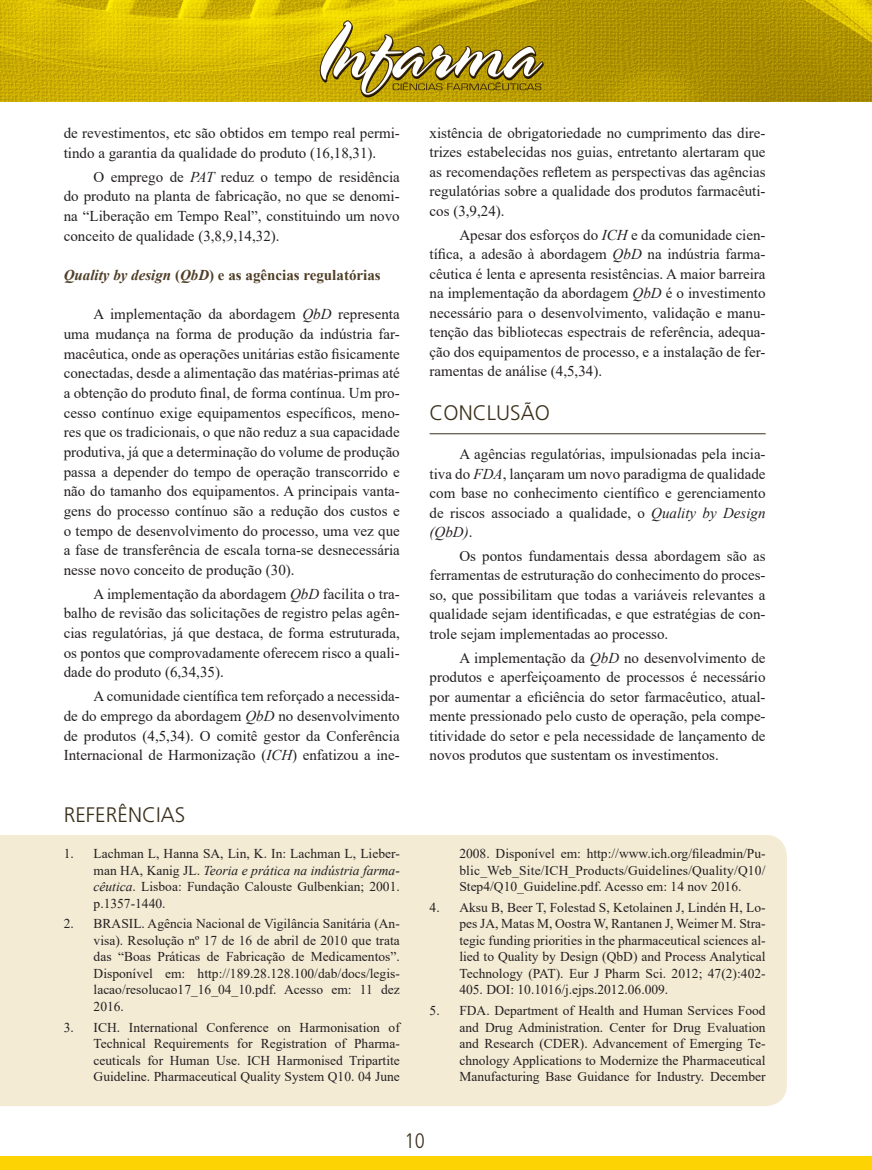
<style>
.page{position:relative;width:872px;height:1170px;background:#fff}
.page>*{position:absolute;margin:0;border:0;box-sizing:border-box;transform-origin:0 0}
.t1{font:300 21px "Frutiger";color:#3a2f1b}
.t2{font:300 condensed 21px "Frutiger";color:#3a2f1b}
.t3{font:15px/19.6px "Times New Roman";color:#231f20;text-align:justify}
.t4{font:700 15px "Times New Roman";color:#503f28}
.t5{font:13.5px/16.5px "Times New Roman";color:#231f20;text-align:justify}
.s1{font-style:italic}
</style>
<div class="page">
<img style="left:0;top:0;width:872px;height:101px">
<div style="left:0;top:1155px;width:872px;height:14px;background:#fed304"></div>
<svg style="left:319px;top:20px;width:225px;height:77px"></svg>
<div style="left:0;top:835px;width:787px;height:271px;background:#f4ebd5"></div>
<hr style="left:429px;top:433px;width:336px;height:1px;background:#3a2f1b">
<p class="t3" style="left:64px;top:123px;width:337px">de revestimentos, etc são obtidos em tempo real permi&shy;tindo a garantia da qualidade do produto (16,18,31).</p>
<p class="t3" style="left:64px;top:166px;width:337px;text-indent:30px">O emprego de <span class="s1">PAT</span> reduz o tempo de residência do produto na planta de fabricação, no que se denomi&shy;na “Liberação em Tempo Real”, constituindo um novo conceito de qualidade (3,8,9,14,32).</p>
<p class="t4" style="left:64px;top:264px;width:318px"><span class="s1">Quality by design</span> (<span class="s1">QbD</span>) e as agências regulatórias</p>
<p class="t3" style="left:64px;top:304px;width:337px;text-indent:30px">A implementação da abordagem <span class="s1">QbD</span> representa uma mudança na forma de produção da indústria far&shy;macêutica, onde as operações unitárias estão fisicamente conectadas, desde a alimentação das matérias-primas até a obtenção do produto final, de forma contínua. Um pro&shy;cesso contínuo exige equipamentos específicos, meno&shy;res que os tradicionais, o que não reduz a sua capacidade produtiva, já que a determinação do volume de produção passa a depender do tempo de operação transcorrido e não do tamanho dos equipamentos. A principais vanta&shy;gens do processo contínuo são a redução dos custos e o tempo de desenvolvimento do processo, uma vez que a fase de transferência de escala torna-se desnecessária nesse novo conceito de produção (30).</p>
<p class="t3" style="left:64px;top:583px;width:337px;text-indent:30px">A implementação da abordagem <span class="s1">QbD</span> facilita o tra&shy;balho de revisão das solicitações de registro pelas agên&shy;cias regulatórias, já que destaca, de forma estruturada, os pontos que comprovadamente oferecem risco a quali&shy;dade do produto (6,34,35).</p>
<p class="t3" style="left:64px;top:686px;width:337px;text-indent:30px">A comunidade científica tem reforçado a necessida&shy;de do emprego da abordagem <span class="s1">QbD</span> no desenvolvimento de produtos (4,5,34). O comitê gestor da Conferência Internacional de Harmonização (<span class="s1">ICH</span>) enfatizou a ine-</p>
<h1 class="t1" style="left:64px;top:802px;width:123px">REFERÊNCIAS</h1>
<p class="t5" style="left:94px;top:844px;width:308px;text-indent:-30px">1. Lachman L, Hanna SA, Lin, K. In: Lachman L, Lieber&shy;man HA, Kanig JL. <span class="s1">Teoria e prática na indústria farma&shy;cêutica</span>. Lisboa: Fundação Calouste Gulbenkian; 2001. p.1357-1440.</p>
<p class="t5" style="left:94px;top:915px;width:308px;text-indent:-30px">2. BRASIL. Agência Nacional de Vigilância Sanitária (An&shy;visa). Resolução nº 17 de 16 de abril de 2010 que trata das “Boas Práticas de Fabricação de Medicamentos”.<br>Disponível em: http://189.28.128.100/dab/docs/legis&shy;lacao/resolucao17_16_04_10.pdf. Acesso em: 11 dez 2016.</p>
<p class="t5" style="left:94px;top:1018px;width:308px;text-indent:-30px">3. ICH. International Conference on Harmonisation of Technical Requirements for Registration of Pharma&shy;ceuticals for Human Use. ICH Harmonised Tripartite Guideline. Pharmaceutical Quality System Q10. 04 June</p>
<p class="t3" style="left:429px;top:123px;width:337px">xistência de obrigatoriedade no cumprimento das dire&shy;trizes estabelecidas nos guias, entretanto alertaram que as recomendações refletem as perspectivas das agências regulatórias sobre a qualidade dos produtos farmacêuti&shy;cos (3,9,24).</p>
<p class="t3" style="left:429px;top:224px;width:337px;text-indent:30px">Apesar dos esforços do <span class="s1">ICH</span> e da comunidade cien&shy;tífica, a adesão à abordagem <span class="s1">QbD</span> na indústria farma&shy;cêutica é lenta e apresenta resistências. A maior barreira na implementação da abordagem <span class="s1">QbD</span> é o investimento necessário para o desenvolvimento, validação e manu&shy;tenção das bibliotecas espectrais de referência, adequa&shy;ção dos equipamentos de processo, e a instalação de fer&shy;ramentas de análise (4,5,34).</p>
<h1 class="t1" style="left:429px;top:401px;width:122px">CONCLUSÃO</h1>
<p class="t3" style="left:429px;top:444px;width:337px;text-indent:30px">A agências regulatórias, impulsionadas pela incia&shy;tiva do <span class="s1">FDA</span>, lançaram um novo paradigma de qualidade com base no conhecimento científico e gerenciamento de riscos associado a qualidade, o <span class="s1">Quality by Design (QbD)</span>.</p>
<p class="t3" style="left:429px;top:545px;width:337px;text-indent:30px">Os pontos fundamentais dessa abordagem são as ferramentas de estruturação do conhecimento do proces&shy;so, que possibilitam que todas a variáveis relevantes a qualidade sejam identificadas, e que estratégias de con&shy;trole sejam implementadas ao processo.</p>
<p class="t3" style="left:429px;top:647px;width:337px;text-indent:30px">A implementação da <span class="s1">QbD</span> no desenvolvimento de produtos e aperfeiçoamento de processos é necessário por aumentar a eficiência do setor farmacêutico, atual&shy;mente pressionado pelo custo de operação, pela compe&shy;titividade do setor e pela necessidade de lançamento de novos produtos que sustentam os investimentos.</p>
<p class="t5" style="left:459px;top:844px;width:308px">2008. Disponível em: http://www.ich.org/fileadmin/Pu&shy;blic_Web_Site/ICH_Products/Guidelines/Quality/Q10/ Step4/Q10_Guideline.pdf. Acesso em: 14 nov 2016.</p>
<p class="t5" style="left:459px;top:898px;width:308px;text-indent:-30px">4. Aksu B, Beer T, Folestad S, Ketolainen J, Lindén H, Lo&shy;pes JA, Matas M, Oostra W, Rantanen J, Weimer M. Stra&shy;tegic funding priorities in the pharmaceutical sciences al&shy;lied to Quality by Design (QbD) and Process Analytical Technology (PAT). Eur J Pharm Sci. 2012; 47(2):402- 405. DOI: 10.1016/j.ejps.2012.06.009.</p>
<p class="t5" style="left:459px;top:1001px;width:308px;text-indent:-30px">5. FDA. Department of Health and Human Services Food and Drug Administration. Center for Drug Evaluation and Research (CDER). Advancement of Emerging Te&shy;chnology Applications to Modernize the Pharmaceutical Manufacturing Base Guidance for Industry. December</p>
<h1 class="t2" style="left:404px;top:1128px;width:22px">10</h1>
</div>
